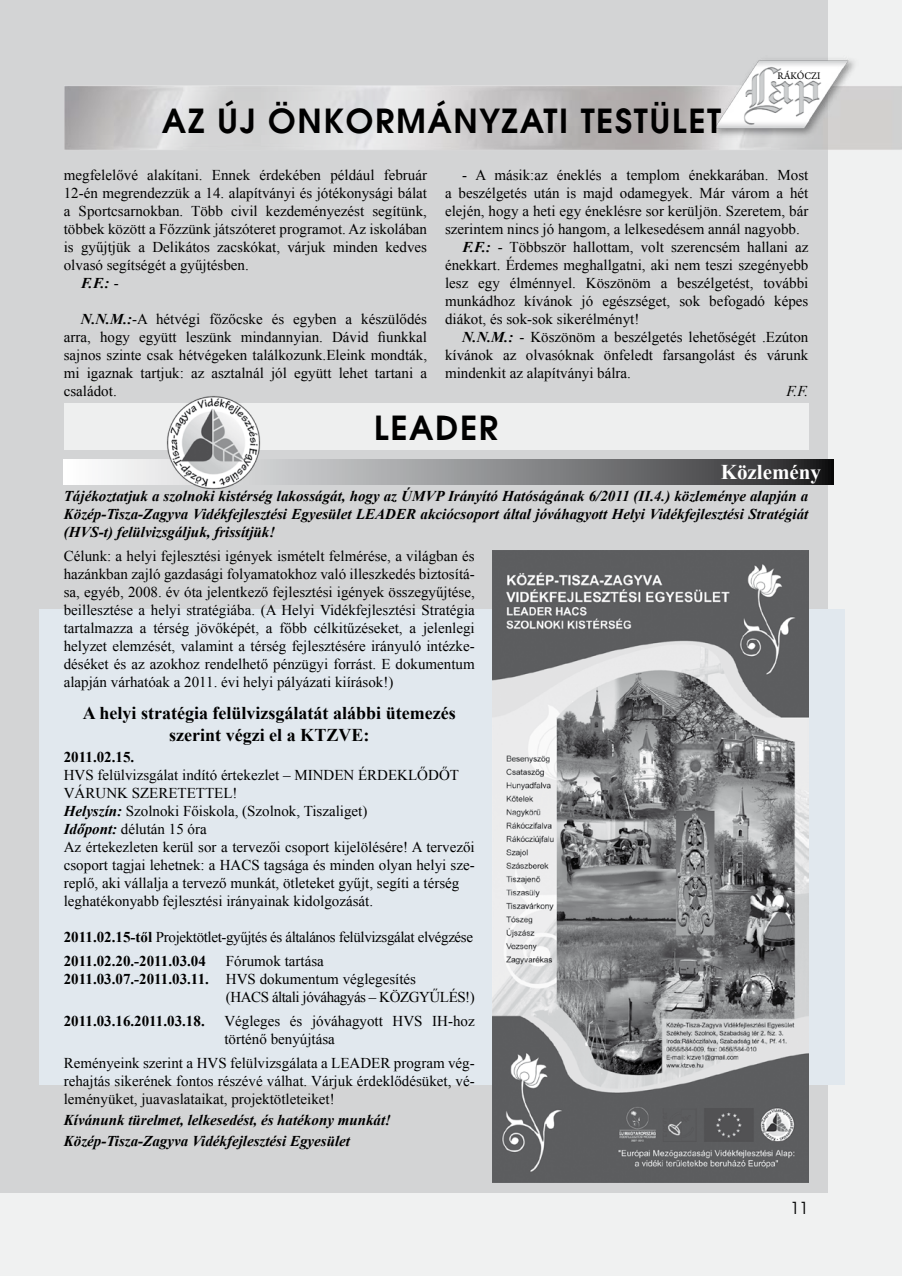
<style>
.page{position:relative;width:902px;height:1276px;background:#fff}
.page>*{position:absolute;margin:0;border:0;box-sizing:border-box;transform-origin:0 0}
.t1{font:700 33px "Avalon";letter-spacing:.05em;color:#000}
.t2{font:700 21px "Times New Roman";color:#fff}
.t3{font:700 18px/21.6px "Times New Roman";color:#000;text-align:center}
.t4{font:16.5px "Avalon";color:#000}
.t5{font:15px/18px "Times New Roman";color:#000;text-align:justify}
.t6{font:italic 700 15px/18px "Times New Roman";color:#000}
.t7{font:15px/24px "Times New Roman";letter-spacing:-.025em;color:#000}
.t8{font:700 15px "Times New Roman";color:#000}
.t9{font:15px "Times New Roman";letter-spacing:-.03em;color:#000}
.t10{font:italic 15px "Times New Roman";color:#000}
.t11{font:10.65px "Arno Pro";letter-spacing:.005em;color:#000;scale:.96 1}
.s1{font-weight:700;font-style:italic}
.s2{font-weight:700}
</style>
<div class="page">
<div style="left:0;top:0;width:901px;height:1276px;background:#f0f1f1"></div>
<div style="left:0;top:0;width:826px;height:1193px;background:#d3d4d5"></div>
<img style="left:64px;top:31px;width:837px;height:172px">
<img style="left:710px;top:56px;width:148px;height:82px">
<div style="left:39px;top:609px;width:805px;height:476px;background:#e1e8ee"></div>
<div style="left:64px;top:403px;width:744px;height:47px;background:#eeefef"></div>
<svg style="left:64px;top:459px;width:769px;height:26px;background:#8f8f91"></svg>
<img style="left:492px;top:551px;width:316px;height:631px">
<img style="left:165px;top:396px;width:98px;height:94px">
<p class="t11" style="left:777px;top:70px;width:46px">RÁKÓCZI</p>
<h1 class="t1" style="left:162px;top:100px;width:560px">AZ ÚJ ÖNKORMÁNYZATI TESTÜLET</h1>
<p class="t5" style="left:64px;top:166px;width:365px">megfelelővé alakítani. Ennek érdekében például február 12-én megrendezzük a 14. alapítványi és jótékonysági bálat a Sportcsarnokban. Több civil kezdeményezést segítünk, többek között a Főzzünk játszóteret programot. Az iskolában is gyűjtjük a Delikátos zacskókat, várjuk minden kedves olvasó segítségét a gyűjtésben.</p>
<p class="t5" style="left:462px;top:166px;width:348px">- A másik:az éneklés a templom énekkarában. Most</p>
<p class="t5" style="left:445px;top:184px;width:365px">a beszélgetés után is majd odamegyek. Már várom a hét</p>
<p class="t5" style="left:445px;top:202px;width:365px">elején, hogy a heti egy éneklésre sor kerüljön. Szeretem, bár</p>
<p class="t5" style="left:445px;top:220px;width:356px">szerintem nincs jó hangom, a lelkesedésem annál nagyobb.</p>
<p class="t5" style="left:462px;top:238px;width:348px"><span class="s1">F.F.:</span> - Többször hallottam, volt szerencsém hallani az</p>
<p class="t5" style="left:445px;top:256px;width:365px">énekkart. Érdemes meghallgatni, aki nem teszi szegényebb</p>
<p class="t5" style="left:445px;top:274px;width:365px">lesz egy élménnyel. Köszönöm a beszélgetést, további</p>
<p class="t5" style="left:445px;top:292px;width:365px">munkádhoz kívánok jó egészséget, sok befogadó képes</p>
<p class="t5" style="left:445px;top:310px;width:196px">diákot, és sok-sok sikerélményt!</p>
<p class="t5" style="left:462px;top:328px;width:348px"><span class="s1">N.N.M.:</span> - Köszönöm a beszélgetés lehetőségét .Ezúton</p>
<p class="t5" style="left:445px;top:346px;width:365px">kívánok az olvasóknak önfeledt farsangolást és várunk</p>
<p class="t5" style="left:445px;top:364px;width:187px">mindenkit az alapítványi bálra.</p>
<p class="t10" style="left:786px;top:381px;width:23px">F.F.</p>
<h1 class="t1" style="left:374px;top:407px;width:125px">LEADER</h1>
<p class="t5" style="left:64px;top:310px;width:365px;text-indent:17px"><span class="s1">N.N.M.:</span>-A hétvégi főzőcske és egyben a készülődés arra, hogy együtt leszünk mindannyian. Dávid fiunkkal sajnos szinte csak hétvégeken találkozunk.Eleink mondták, mi igaznak tartjuk: az asztalnál jól együtt lehet tartani a családot.</p>
<h2 class="t2" style="left:720px;top:458px;width:102px">Közlemény</h2>
<p class="t6" style="left:64px;top:487px;width:746px;text-align:justify">Tájékoztatjuk a szolnoki kistérség lakosságát, hogy az ÚMVP Irányító Hatóságának 6/2011 (II.4.) közleménye alapján a Közép-Tisza-Zagyva Vidékfejlesztési Egyesület LEADER akciócsoport által jóváhagyott Helyi Vidékfejlesztési Stratégiát (HVS-t) felülvizsgáljuk, frissítjük!</p>
<p class="t5" style="left:64px;top:547px;width:412px">Célunk: a helyi fejlesztési igények ismételt felmérése, a világban és hazánkban zajló gazdasági folyamatokhoz való illeszkedés biztosítá&shy;sa, egyéb, 2008. év óta jelentkező fejlesztési igények összegyűjtése, beillesztése a helyi stratégiába. (A Helyi Vidékfejlesztési Stratégia tartalmazza a térség jövőképét, a főbb célkitűzéseket, a jelenlegi helyzet elemzését, valamint a térség fejlesztésére irányuló intézke&shy;déséket és az azokhoz rendelhető pénzügyi forrást. E dokumentum alapján várhatóak a 2011. évi helyi pályázati kiírások!)</p>
<p class="t3" style="left:83px;top:702px;width:374px">A helyi stratégia felülvizsgálatát alábbi ütemezés szerint végzi el a KTZVE:</p>
<p class="t8" style="left:64px;top:747px;width:72px">2011.02.15.</p>
<p class="t5" style="left:64px;top:766px;width:412px;text-align:left">HVS felülvizsgálat indító értekezlet – MINDEN ÉRDEKLŐDŐT VÁRUNK SZERETETTEL!<br><span class="s1">Helyszín:</span> Szolnoki Főiskola, (Szolnok, Tiszaliget)<br><span class="s1">Időpont:</span> délután 15 óra<br>Az értekezleten kerül sor a tervezői csoport kijelölésére! A tervezői csoport tagjai lehetnek: a HACS tagsága és minden olyan helyi sze&shy;replő, aki vállalja a tervező munkát, ötleteket gyűjt, segíti a térség leghatékonyabb fejlesztési irányainak kidolgozását.</p>
<p class="t7" style="left:64px;top:925px;width:410px"><span class="s2">2011.02.15-től</span> Projektötlet-gyűjtés és általános felülvizsgálat elvégzése<br><span class="s2">2011.02.20.-2011.03.04</span></p>
<p class="t5" style="left:226px;top:952px;width:99px">Fórumok tartása</p>
<p class="t5" style="left:64px;top:970px;width:353px"><span class="s2">2011.03.07.-2011.03.11.</span> HVS dokumentum véglegesítés</p>
<p class="t9" style="left:226px;top:987px;width:250px">(HACS általi jóváhagyás – KÖZGYŰLÉS!)</p>
<p class="t8" style="left:64px;top:1011px;width:142px">2011.03.16.2011.03.18.</p>
<p class="t5" style="left:224px;top:1012px;width:252px">Végleges és jóváhagyott HVS IH-hoz történő benyújtása</p>
<p class="t5" style="left:64px;top:1054px;width:412px">Reményeink szerint a HVS felülvizsgálata a LEADER program vég&shy;rehajtás sikerének fontos részévé válhat. Várjuk érdeklődésüket, vé&shy;leményüket, juavaslataikat, projektötleteiket!</p>
<p class="t6" style="left:64px;top:1109px;width:329px;line-height:21px">Kívánunk türelmet, lelkesedést, és hatékony munkát!<br>Közép-Tisza-Zagyva Vidékfejlesztési Egyesület</p>
<p class="t4" style="left:790px;top:1198px;width:20px">11</p>
</div>
